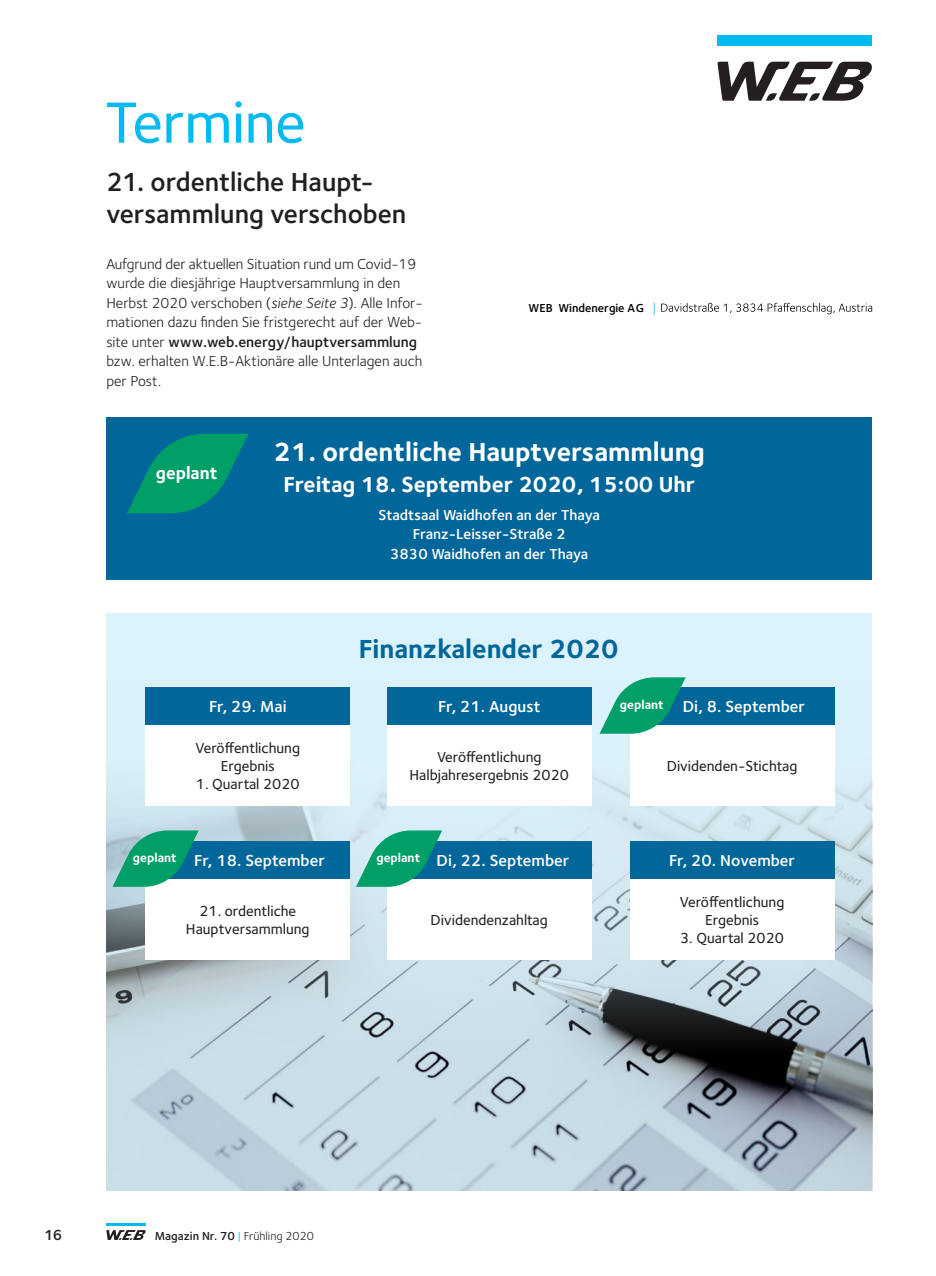
<style>
.page{position:relative;width:936px;height:1276px;background:#fff}
.page>*{position:absolute;margin:0;border:0;box-sizing:border-box;transform-origin:0 0}
.t1{font:500 60px "Foundry Sterling";letter-spacing:-.01em;color:#00baf1}
.t2{font:600 27px/32.4px "Foundry Sterling";color:#231f20}
.t3{font:700 27px "Foundry Sterling";color:#fff}
.t4{font:700 27px "Foundry Sterling";color:#01669a}
.t5{font:700 22.5px "Foundry Sterling";color:#fff}
.t6{font:700 18px "Foundry Sterling";color:#fff}
.t7{font:600 16.5px "Foundry Sterling";color:#fff}
.t8{font:15px/19.5px "Foundry Sterling";color:#231f20}
.t9{font:500 15px/18px "Foundry Sterling";color:#231f20;text-align:center}
.t10{font:600 15px/19.5px "Foundry Sterling";color:#fff;text-align:center}
.t11{font:600 15px "Foundry Sterling";color:#231f20}
.t12{font:700 12.75px "Foundry Sterling";color:#fff}
.t13{font:600 12px "Foundry Sterling";color:#231f20}
.t14{font:600 12px "Foundry Sterling";color:#000}
.s1{font-style:italic}
.s2{font-weight:600}
.s3{font-family:"Courier";font-weight:400;color:#00b0eb}
.s4{font-weight:400;color:#00baf1}
.s5{font-weight:400}
</style>
<div class="page">
<hr style="left:106px;top:1223px;width:40px;height:3px;background:#00baf1">
<svg style="left:106px;top:1230px;width:40px;height:10px"></svg>
<div style="left:106px;top:614px;width:766px;height:577px;background:#dcf2fc"></div>
<img style="left:106px;top:687px;width:766px;height:504px">
<svg style="left:661px;top:303px;width:211px;height:11px"></svg>
<div style="left:717px;top:35px;width:155px;height:11px;background:#00baf1"></div>
<svg style="left:717px;top:62px;width:155px;height:39px"></svg>
<div style="left:106px;top:417px;width:766px;height:163px;background:#01669a"></div>
<div style="left:630px;top:687px;width:204px;height:38px;background:#01669a"></div>
<div style="left:630px;top:725px;width:204px;height:81px;background:#fff"></div>
<div style="left:146px;top:841px;width:204px;height:38px;background:#01669a"></div>
<div style="left:146px;top:879px;width:204px;height:81px;background:#fff"></div>
<div style="left:146px;top:687px;width:204px;height:38px;background:#01669a"></div>
<div style="left:146px;top:725px;width:204px;height:81px;background:#fff"></div>
<div style="left:387px;top:841px;width:204px;height:38px;background:#01669a"></div>
<div style="left:387px;top:879px;width:204px;height:81px;background:#fff"></div>
<div style="left:387px;top:687px;width:204px;height:38px;background:#01669a"></div>
<div style="left:387px;top:725px;width:204px;height:81px;background:#fff"></div>
<div style="left:630px;top:841px;width:204px;height:38px;background:#01669a"></div>
<div style="left:630px;top:879px;width:204px;height:81px;background:#fff"></div>
<svg style="left:127px;top:434px;width:121px;height:79px"></svg>
<svg style="left:599px;top:677px;width:86px;height:56px"></svg>
<svg style="left:356px;top:830px;width:86px;height:57px"></svg>
<svg style="left:112px;top:830px;width:87px;height:57px"></svg>
<h1 class="t1" style="left:105px;top:87px;width:202px">Termine</h1>
<h2 class="t2" style="left:106px;top:167px;width:301px">21. ordentliche Haupt&shy;versammlung verschoben</h2>
<p class="t8" style="left:106px;top:254px;width:318px">Aufgrund der aktuellen Situation rund um Covid-19 wurde die diesjährige Hauptversammlung in den Herbst 2020 verschoben (<span class="s1">siehe Seite 3</span>). Alle Infor&shy;mationen dazu fi nden Sie fristgerecht auf der Web&shy;site unter <span class="s2">www.web.energy/hauptversammlung </span>bzw. erhalten W.E.B-Aktionäre alle Unterlagen auch per Post.</p>
<p class="t14" style="left:528px;top:300px;width:131px">WEB Windenergie AG <span class="s3">|</span></p>
<p class="t6" style="left:156px;top:462px;width:63px">geplant</p>
<h2 class="t3" style="left:273px;top:435px;width:433px">21. ordentliche Hauptversammlung</h2>
<h3 class="t5" style="left:283px;top:471px;width:413px">Freitag 18. September 2020, 15:00 Uhr</h3>
<p class="t10" style="left:378px;top:505px;width:223px">Stadtsaal Waidhofen an der Thaya<br>Franz-Leisser-Straße 2<br>3830 Waidhofen an der Thaya</p>
<h2 class="t4" style="left:359px;top:633px;width:261px">Finanzkalender 2020</h2>
<p class="t7" style="left:209px;top:696px;width:79px">Fr, 29. Mai</p>
<p class="t9" style="left:195px;top:739px;width:106px">Veröffentlichung<br>Ergebnis</p>
<p class="t9" style="left:196px;top:775px;width:105px">1. Quartal 2020</p>
<p class="t7" style="left:438px;top:696px;width:104px">Fr, 21. August</p>
<p class="t9" style="left:409px;top:748px;width:161px">Veröffentlichung<br>Halbjahresergebnis 2020</p>
<p class="t12" style="left:133px;top:850px;width:45px">geplant</p>
<p class="t12" style="left:376px;top:850px;width:45px">geplant</p>
<p class="t7" style="left:194px;top:850px;width:132px">Fr, 18. September</p>
<p class="t9" style="left:186px;top:901px;width:125px">21. ordentliche<br>Hauptversammlung</p>
<p class="t7" style="left:436px;top:850px;width:134px">Di, 22. September</p>
<p class="t9" style="left:430px;top:910px;width:119px">Dividendenzahltag</p>
<p class="t12" style="left:620px;top:697px;width:45px">geplant</p>
<p class="t7" style="left:682px;top:696px;width:124px">Di, 8. September</p>
<p class="t9" style="left:666px;top:757px;width:132px">Dividenden-Stichtag</p>
<p class="t7" style="left:669px;top:850px;width:128px">Fr, 20. November</p>
<p class="t9" style="left:679px;top:892px;width:106px">Veröffentlichung<br>Ergebnis</p>
<p class="t9" style="left:680px;top:928px;width:105px">3. Quartal 2020</p>
<p class="t11" style="left:44px;top:1226px;width:19px">16</p>
<p class="t13" style="left:155px;top:1229px;width:161px">Magazin Nr. 70 <span class="s4">|</span> <span class="s5">Frühling 2020</span></p>
</div>
